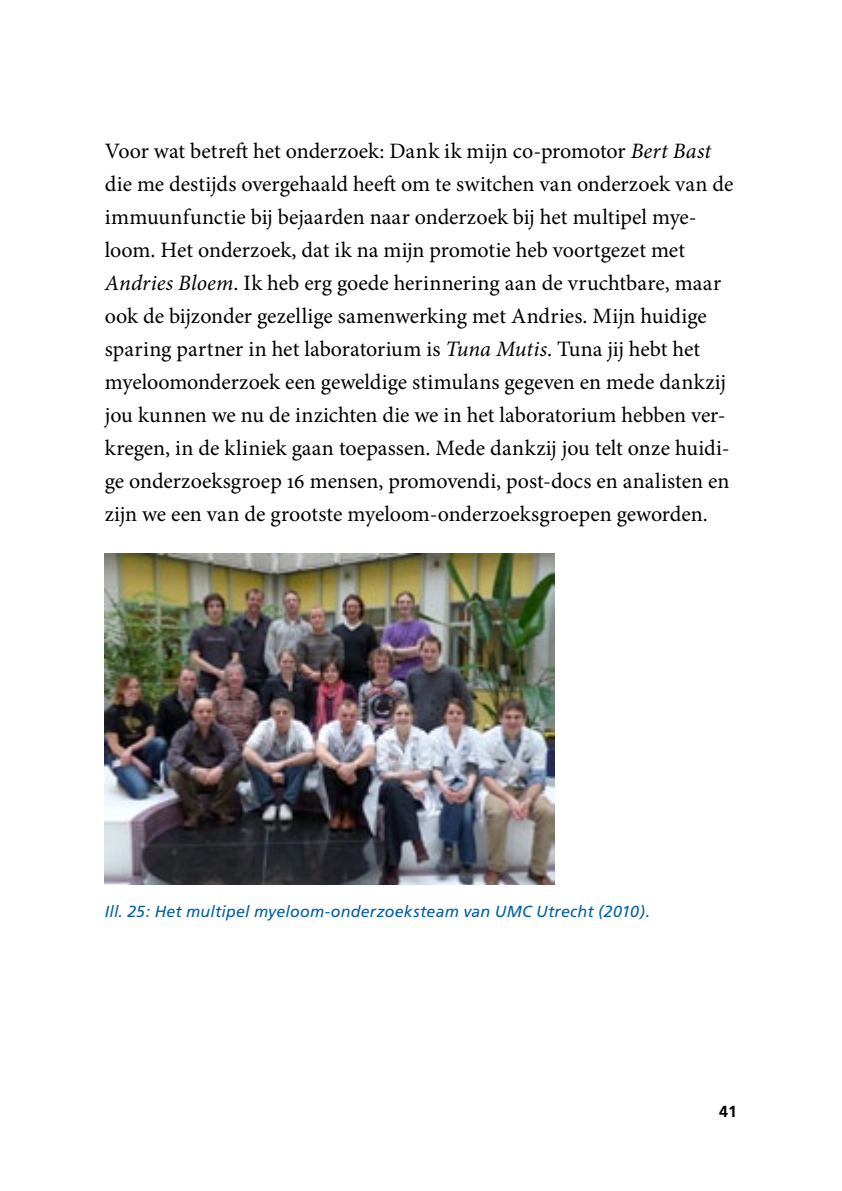
<style>
.page{position:relative;width:842px;height:1191px;background:#fff}
.page>*{position:absolute;margin:0;border:0;box-sizing:border-box;transform-origin:0 0}
.t1{font:22px/33px "Minion Pro";color:#000}
.t2{font:italic 16px "Frutiger";letter-spacing:.015em;color:#005fa8}
.t3{font:700 16px "Frutiger";color:#000}
.s1{font-style:italic}
</style>
<div class="page">
<img style="left:105px;top:554px;width:449px;height:330px">
<p class="t1" style="left:105px;top:134px;width:630px">Voor wat betreft het onderzoek: Dank ik mijn co-promotor <span class="s1">Bert Bast </span>die me destijds overgehaald heeft om te switchen van onderzoek van de immuunfunctie bij bejaarden naar onderzoek bij het multipel mye&shy;loom. Het onderzoek, dat ik na mijn promotie heb voortgezet met <span class="s1">Andries Bloem</span>. Ik heb erg goede herinnering aan de vruchtbare, maar ook de bijzonder gezellige samenwerking met Andries. Mijn huidige sparing partner in het laboratorium is <span class="s1">Tuna Mutis</span>. Tuna jij hebt het myeloomonderzoek een geweldige stimulans gegeven en mede dankzij jou kunnen we nu de inzichten die we in het laboratorium hebben ver&shy;kregen, in de kliniek gaan toepassen. Mede dankzij jou telt onze huidi&shy;ge onderzoeksgroep 16 mensen, promovendi, post-docs en analisten en zijn we een van de grootste myeloom-onderzoeksgroepen geworden.</p>
<p class="t2" style="left:105px;top:902px;width:547px">Ill. 25: Het multipel myeloom-onderzoeksteam van UMC Utrecht (2010).</p>
<p class="t3" style="left:719px;top:1101px;width:19px">41</p>
</div>
